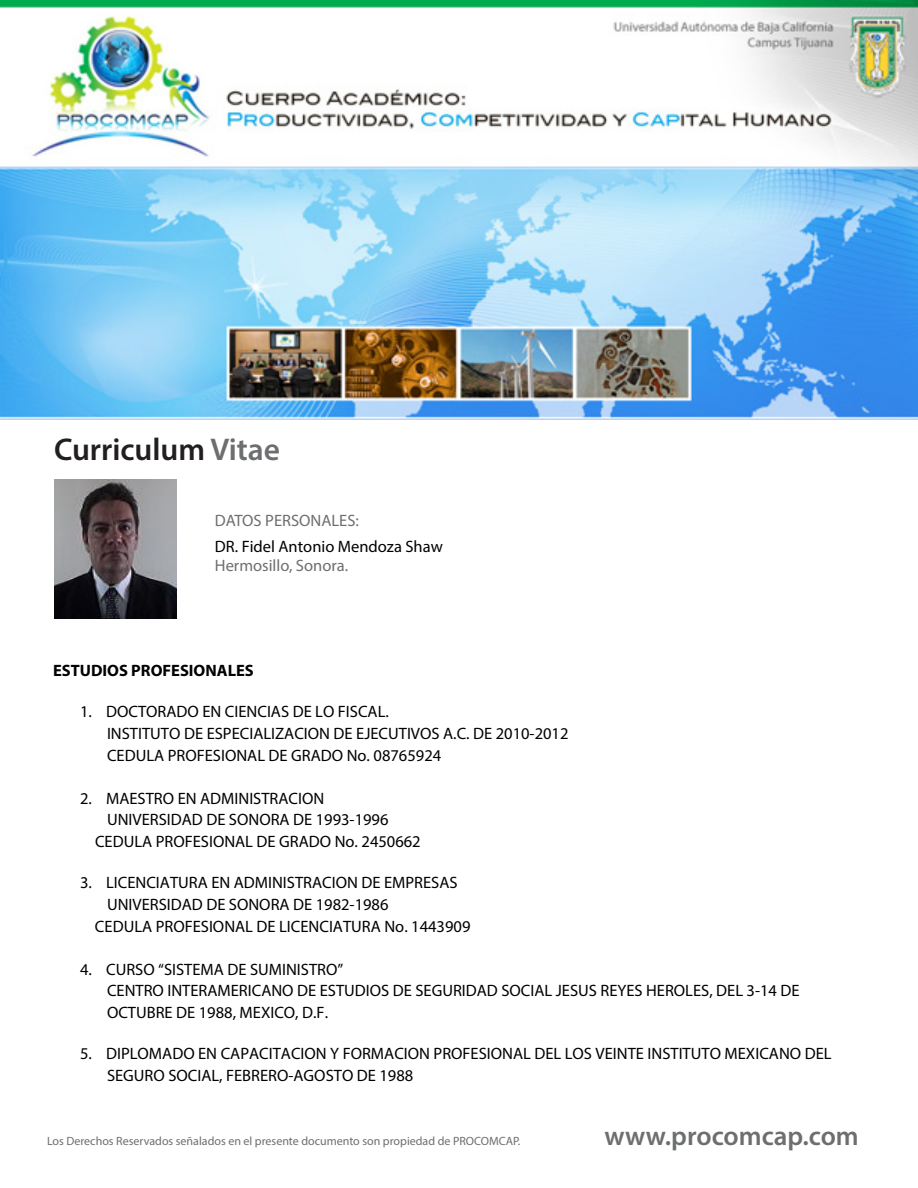
<style>
.page{position:relative;width:918px;height:1188px;background:#fff}
.page>*{position:absolute;margin:0;border:0;box-sizing:border-box;transform-origin:0 0}
.t1{font:600 31.5px "Myriad Pro";color:#231f20}
.t2{font:600 27px "Myriad Pro";color:#6d6e70}
.t3{font:16.5px/21.6px "Myriad Pro";color:#000}
.t4{font:16.5px "Myriad Pro";color:#6d6e70}
.t5{font:700 16.5px "Myriad Pro";color:#000}
.t6{font:12px "Myriad Pro";color:#6d6e70}
.s1{color:#6d6e70}
</style>
<div class="page">
<img style="left:0;top:0;width:918px;height:420px">
<img style="left:54px;top:479px;width:122px;height:139px">
<h1 class="t1" style="left:54px;top:430px;width:228px">Curriculum <span class="s1">Vitae</span></h1>
<p class="t4" style="left:215px;top:511px;width:146px">DATOS PERSONALES:</p>
<p class="t3" style="left:215px;top:535px;width:229px">DR. Fidel Antonio Mendoza Shaw</p>
<p class="t4" style="left:215px;top:556px;width:135px">Hermosillo, Sonora.</p>
<p class="t5" style="left:53px;top:660px;width:202px">ESTUDIOS PROFESIONALES</p>
<p class="t3" style="left:107px;top:701px;width:463px;text-indent:-27px">1. DOCTORADO EN CIENCIAS DE LO FISCAL.<br>INSTITUTO DE ESPECIALIZACION DE EJECUTIVOS A.C. DE 2010-2012<br>CEDULA PROFESIONAL DE GRADO No. 08765924</p>
<p class="t3" style="left:80px;top:787px;width:246px">2. MAESTRO EN ADMINISTRACION</p>
<p class="t3" style="left:107px;top:809px;width:283px">UNIVERSIDAD DE SONORA DE 1993-1996</p>
<p class="t3" style="left:95px;top:830px;width:327px">CEDULA PROFESIONAL DE GRADO No. 2450662</p>
<p class="t3" style="left:80px;top:872px;width:379px">3. LICENCIATURA EN ADMINISTRACION DE EMPRESAS</p>
<p class="t3" style="left:107px;top:893px;width:283px">UNIVERSIDAD DE SONORA DE 1982-1986</p>
<p class="t3" style="left:95px;top:915px;width:377px">CEDULA PROFESIONAL DE LICENCIATURA No. 1443909</p>
<p class="t3" style="left:107px;top:958px;width:694px;text-indent:-27px">4. CURSO “SISTEMA DE SUMINISTRO”<br>CENTRO INTERAMERICANO DE ESTUDIOS DE SEGURIDAD SOCIAL JESUS REYES HEROLES, DEL 3-14 DE<br>OCTUBRE DE 1988, MEXICO, D.F.</p>
<p class="t3" style="left:107px;top:1043px;width:726px;text-indent:-27px">5. DIPLOMADO EN CAPACITACION Y FORMACION PROFESIONAL DEL LOS VEINTE INSTITUTO MEXICANO DEL<br>SEGURO SOCIAL, FEBRERO-AGOSTO DE 1988</p>
<p class="t6" style="left:47px;top:1134px;width:475px">Los Derechos Reservados señalados en el presente documento son propiedad de PROCOMCAP.</p>
<h2 class="t2" style="left:605px;top:1119px;width:256px">www.procomcap.com</h2>
</div>
